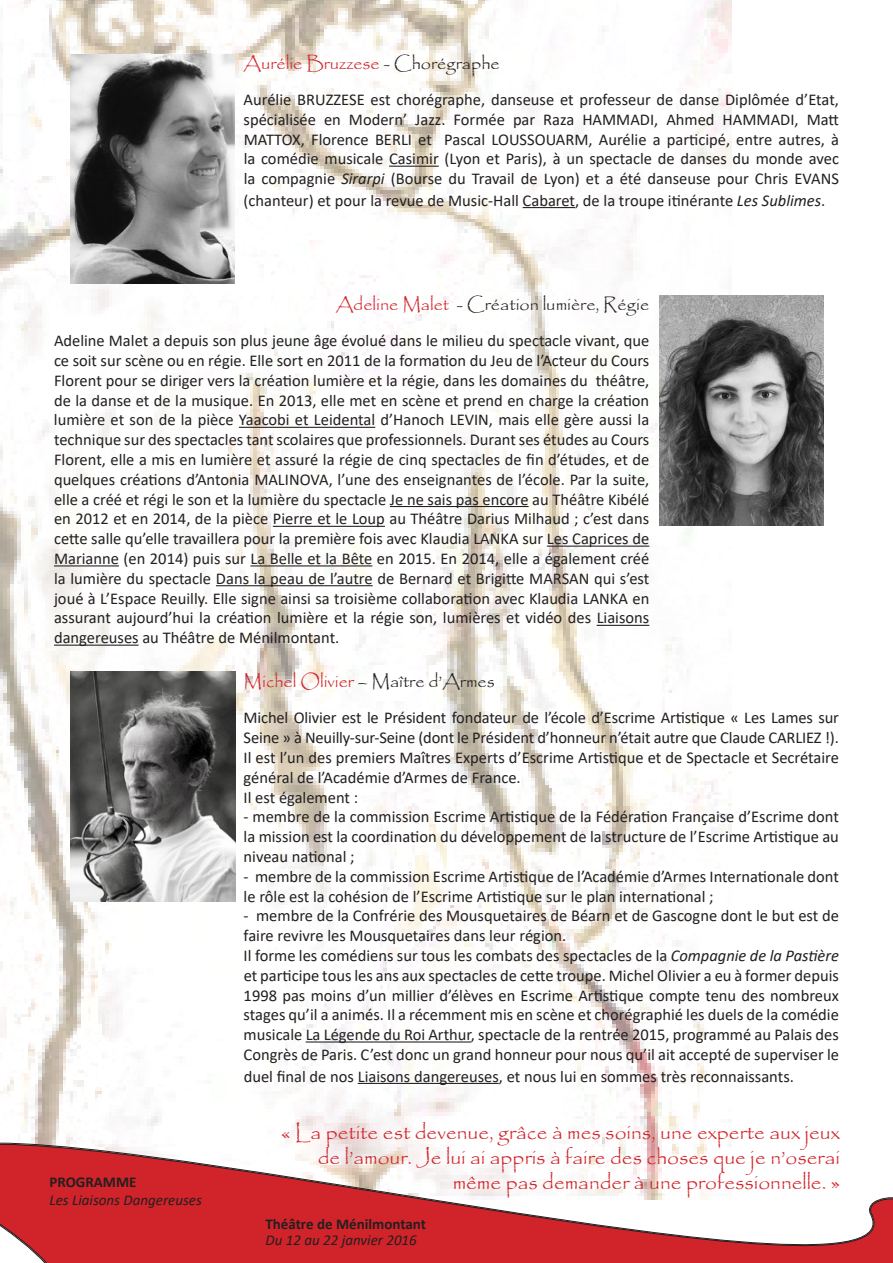
<style>
.page{position:relative;width:893px;height:1263px;background:#fff}
.page>*{position:absolute;margin:0;border:0;box-sizing:border-box;transform-origin:0 0}
.t1{font:21px/25.2px "Papyrus";color:#d1232a;text-align:right}
.t2{font:18px "Papyrus";color:#231f20}
.t3{font:18px "Papyrus";color:#d1232a}
.t4{font:16.5px/19.8px "Calibri";color:#231f20}
.t5{font:italic 15px "Calibri";color:#231f20}
.t6{font:700 15px "Calibri";color:#231f20}
.s1{color:#231f20}
.s2{font-style:italic}
.s3{color:#d1232a}
</style>
<div class="page">
<img style="left:0;top:0;width:731px;height:1003px">
<svg style="left:0;top:1003px;width:707px;height:119px"></svg>
<svg style="left:0;top:1122px;width:893px;height:141px"></svg>
<hr style="left:239px;top:427px;width:136px;height:1px;background:#231f20">
<hr style="left:390px;top:506px;width:139px;height:1px;background:#231f20">
<hr style="left:273px;top:526px;width:112px;height:1px;background:#231f20">
<hr style="left:547px;top:546px;width:102px;height:1px;background:#231f20">
<hr style="left:54px;top:565px;width:65px;height:1px;background:#231f20">
<hr style="left:250px;top:565px;width:122px;height:1px;background:#231f20">
<hr style="left:216px;top:585px;width:157px;height:1px;background:#231f20">
<hr style="left:597px;top:625px;width:52px;height:1px;background:#231f20">
<hr style="left:54px;top:645px;width:85px;height:1px;background:#231f20">
<hr style="left:389px;top:166px;width:50px;height:1px;background:#231f20">
<hr style="left:523px;top:207px;width:52px;height:1px;background:#231f20">
<img style="left:70px;top:54px;width:165px;height:230px">
<img style="left:659px;top:296px;width:165px;height:229px">
<img style="left:71px;top:672px;width:164px;height:229px">
<p class="t3" style="left:244px;top:52px;width:258px">Aurélie Bruzzese <span class="s1">- Chorégraphe</span></p>
<p class="t4" style="left:244px;top:89px;width:597px;text-align:justify">Aurélie BRUZZESE est chorégraphe, danseuse et professeur de danse Diplômée d’Etat, spécialisée en Modern’ Jazz. Formée par Raza HAMMADI, Ahmed HAMMADI, Matt MATTOX, Florence BERLI et Pascal LOUSSOUARM, Aurélie a participé, entre autres, à la comédie musicale Casimir (Lyon et Paris), à un spectacle de danses du monde avec la compagnie <span class="s2">Sirarpi</span> (Bourse du Travail de Lyon) et a été danseuse pour Chris EVANS</p>
<p class="t4" style="left:244px;top:190px;width:583px">(chanteur) et pour la revue de Music-Hall Cabaret, de la troupe itinérante <span class="s2">Les Sublimes</span>.</p>
<p class="t2" style="left:336px;top:293px;width:315px"><span class="s3">Adeline Malet</span> - Création lumière, Régie</p>
<p class="t4" style="left:54px;top:330px;width:597px;text-align:justify">Adeline Malet a depuis son plus jeune âge évolué dans le milieu du spectacle vivant, que ce soit sur scène ou en régie. Elle sort en 2011 de la formation du Jeu de l’Acteur du Cours Florent pour se diriger vers la création lumière et la régie, dans les domaines du théâtre, de la danse et de la musique. En 2013, elle met en scène et prend en charge la création lumière et son de la pièce Yaacobi et Leidental d’Hanoch LEVIN, mais elle gère aussi la technique sur des spectacles tant scolaires que professionnels. Durant ses études au Cours Florent, elle a mis en lumière et assuré la régie de cinq spectacles de fin d’études, et de quelques créations d’Antonia MALINOVA, l’une des enseignantes de l’école. Par la suite, elle a créé et régi le son et la lumière du spectacle Je ne sais pas encore au Théâtre Kibélé en 2012 et en 2014, de la pièce Pierre et le Loup au Théâtre Darius Milhaud ; c’est dans cette salle qu’elle travaillera pour la première fois avec Klaudia LANKA sur Les Caprices de Marianne (en 2014) puis sur La Belle et la Bête en 2015. En 2014, elle a également créé la lumière du spectacle Dans la peau de l’autre de Bernard et Brigitte MARSAN qui s’est joué à L’Espace Reuilly. Elle signe ainsi sa troisième collaboration avec Klaudia LANKA en assurant aujourd’hui la création lumière et la régie son, lumières et vidéo des Liaisons dangereuses au Théâtre de Ménilmontant.</p>
<p class="t6" style="left:49px;top:1171px;width:89px">PROGRAMME</p>
<p class="t5" style="left:49px;top:1190px;width:154px">Les Liaisons Dangereuses</p>
<p class="t2" style="left:244px;top:670px;width:253px"><span class="s3">Michel Olivier</span> – Maître d’Armes</p>
<p class="t4" style="left:244px;top:707px;width:597px">Michel Olivier est le Président fondateur de l’école d’Escrime Artistique « Les Lames sur Seine » à Neuilly-sur-Seine (dont le Président d’honneur n’était autre que Claude CARLIEZ !).<br>Il est l’un des premiers Maîtres Experts d’Escrime Artistique et de Spectacle et Secrétaire général de l’Académie d’Armes de France.<br>Il est également :</p>
<p class="t4" style="left:244px;top:806px;width:597px;text-align:justify">- membre de la commission Escrime Artistique de la Fédération Française d’Escrime dont la mission est la coordination du développement de la structure de l’Escrime Artistique au niveau national ;</p>
<p class="t4" style="left:244px;top:866px;width:597px">- membre de la commission Escrime Artistique de l’Académie d’Armes Internationale dont le rôle est la cohésion de l’Escrime Artistique sur le plan international ;</p>
<p class="t4" style="left:244px;top:905px;width:597px">- membre de la Confrérie des Mousquetaires de Béarn et de Gascogne dont le but est de faire revivre les Mousquetaires dans leur région.<br>Il forme les comédiens sur tous les combats des spectacles de la <span class="s2">Compagnie de la Pastière </span>et participe tous les ans aux spectacles de cette troupe. Michel Olivier a eu à former depuis 1998 pas moins d’un millier d’élèves en Escrime Artistique compte tenu des nombreux stages qu’il a animés. Il a récemment mis en scène et chorégraphié les duels de la comédie musicale La Légende du Roi Arthur, spectacle de la rentrée 2015, programmé au Palais des Congrès de Paris. C’est donc un grand honneur pour nous qu’il ait accepté de superviser le</p>
<p class="t4" style="left:244px;top:1066px;width:552px">duel final de nos Liaisons dangereuses, et nous lui en sommes très reconnaissants.</p>
<p class="t1" style="left:281px;top:1119px;width:560px">« La petite est devenue, grâce à mes soins, une experte aux jeux de l’amour. Je lui ai appris à faire des choses que je n’oserai même pas demander à une professionnelle. »</p>
<p class="t6" style="left:265px;top:1213px;width:162px">Théâtre de Ménilmontant</p>
<p class="t5" style="left:265px;top:1229px;width:153px">Du 12 au 22 janvier 2016</p>
</div>
